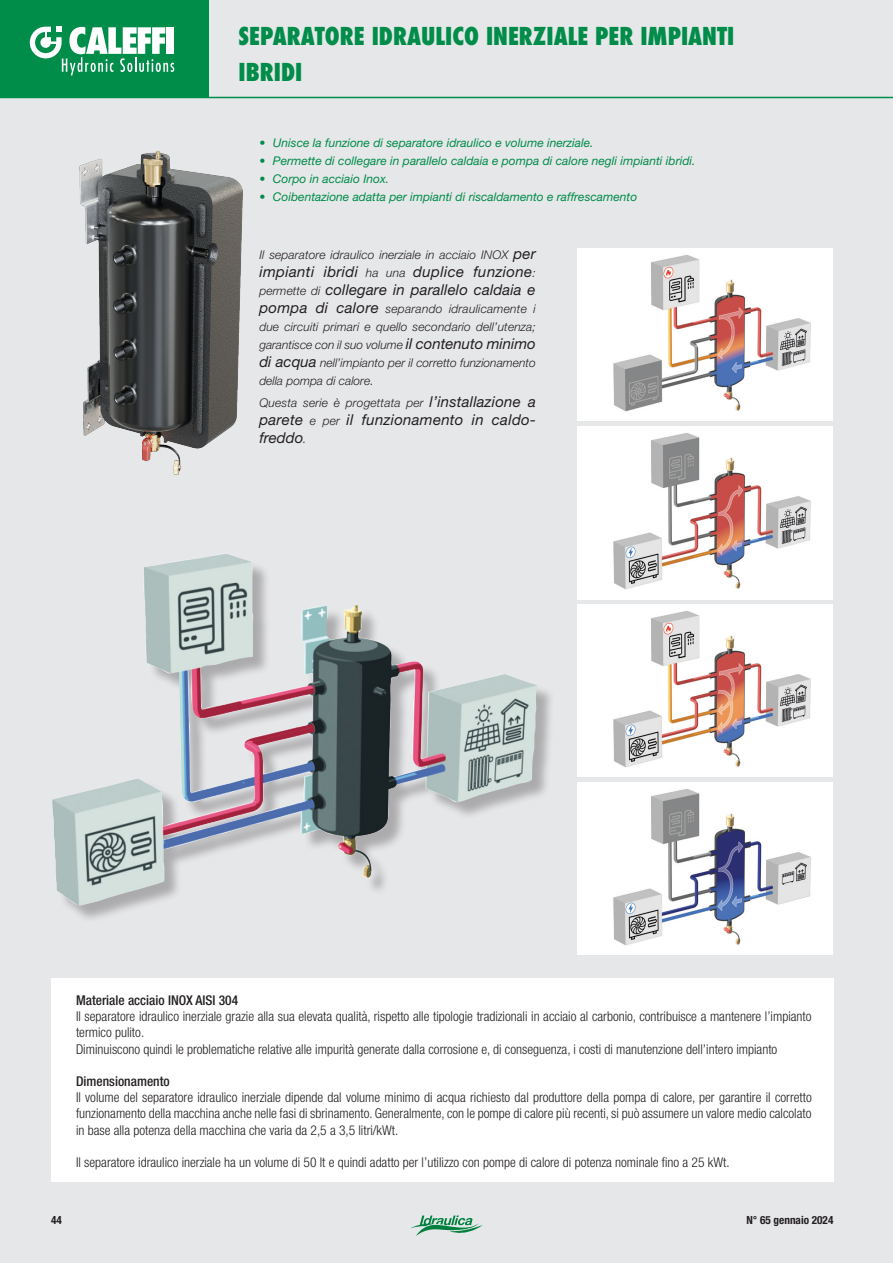
<style>
.page{position:relative;width:893px;height:1263px;background:#e6e7e9}
.page>*{position:absolute;margin:0;border:0;box-sizing:border-box;transform-origin:0 0}
.Focus_02_Tit{font:800 condensed 24px/36px "Futura";color:#008c49}
.Normale{font:italic 15px/18px "Helvetica Neue LT Std";letter-spacing:.02em;color:#231f20}
.t1{font:300 condensed 13.5px/16.2px "Helvetica Neue LT Std";color:#231f20}
.t2{font:500 condensed 13.5px "Helvetica Neue LT Std";color:#231f20}
.Normale-2{font:italic 300 12px/18px "Helvetica Neue LT Std";letter-spacing:.01em;color:#231f20;text-align:justify}
.t3{font:italic 12px "Helvetica Neue LT Std";color:#008c49}
.t4{font:700 condensed 11.25px "Helvetica Neue LT Std";color:#231f20}
.s1{font-weight:400;font-size:15px}
.s2{font-weight:300;font-size:12px}
</style>
<div class="page">
<div style="left:51px;top:979px;width:782px;height:203px;background:#fff"></div>
<div style="left:0;top:0;width:208px;height:98px;background:#008c49"></div>
<svg style="left:30px;top:27px;width:144px;height:48px"></svg>
<hr style="left:0;top:97px;width:893px;height:1px;background:#008c49">
<img style="left:79px;top:150px;width:164px;height:325px">
<div style="left:54px;top:556px;width:501px;height:368px;background:#231f20;opacity:.3"></div>
<img style="left:52px;top:557px;width:485px;height:349px">
<img style="left:577px;top:248px;width:255px;height:173px">
<img style="left:577px;top:426px;width:255px;height:173px">
<img style="left:577px;top:604px;width:255px;height:173px">
<img style="left:577px;top:782px;width:255px;height:173px">
<svg style="left:411px;top:1215px;width:71px;height:21px"></svg>
<p class="Focus_02_Tit" style="left:239px;top:18px;width:497px">SEPARATORE IDRAULICO INERZIALE PER IMPIANTI<br>IBRIDI</p>
<p class="Focus_02_Tit" style="left:239px;top:18px;width:187px">NUOVO PRODOTTO</p>
<p class="t3" style="left:273px;top:135px;width:322px">Unisce la funzione di separatore idraulico e volume inerziale.</p>
<p class="t3" style="left:259px;top:153px;width:438px">• Permette di collegare in parallelo caldaia e pompa di calore negli impianti ibridi.</p>
<p class="t3" style="left:259px;top:171px;width:131px">• Corpo in acciaio Inox.</p>
<p class="t3" style="left:259px;top:189px;width:379px">• Coibentazione adatta per impianti di riscaldamento e raffrescamento</p>
<p class="t3" style="left:259px;top:135px;width:55px">• xxxxxxx</p>
<p class="Normale-2" style="left:259px;top:245px;width:278px">Il separatore idraulico inerziale in acciaio INOX <span class="s1">per</span></p>
<p class="Normale" style="left:259px;top:262px;width:278px">impianti ibridi <span class="s2">ha una</span> duplice funzione<span class="s2">: permette di</span> collegare in parallelo caldaia e</p>
<p class="Normale-2" style="left:259px;top:299px;width:278px"><span class="s1">pompa di calore</span> separando idraulicamente i due circuiti primari e quello secondario dell’utenza; garantisce con il suo volume <span class="s1">il contenuto minimo di acqua</span> nell’impianto per il corretto funzionamento della pompa di calore.</p>
<p class="Normale-2" style="left:259px;top:394px;width:278px">Questa serie è progettata per <span class="s1">l’installazione a</span></p>
<p class="Normale" style="left:259px;top:411px;width:278px">parete <span class="s2">e per</span> il funzionamento in caldo&shy;freddo<span class="s2">.</span></p>
<p class="t2" style="left:76px;top:992px;width:164px">Materiale acciaio INOX AISI 304</p>
<p class="t1" style="left:76px;top:1008px;width:737px">Il separatore idraulico inerziale grazie alla sua elevata qualità, rispetto alle tipologie tradizionali in acciaio al carbonio, contribuisce a mantenere l’impianto termico pulito.</p>
<p class="t1" style="left:76px;top:1040px;width:703px">Diminuiscono quindi le problematiche relative alle impurità generate dalla corrosione e, di conseguenza, i costi di manutenzione dell’intero impianto</p>
<p class="t2" style="left:76px;top:1073px;width:95px">Dimensionamento</p>
<p class="t1" style="left:76px;top:1089px;width:737px;text-align:justify">Il volume del separatore idraulico inerziale dipende dal volume minimo di acqua richiesto dal produttore della pompa di calore, per garantire il corretto funzionamento della macchina anche nelle fasi di sbrinamento. Generalmente, con le pompe di calore più recenti, si può assumere un valore medio calcolato in base alla potenza della macchina che varia da 2,5 a 3,5 litri/kWt.</p>
<p class="t1" style="left:76px;top:1154px;width:655px">Il separatore idraulico inerziale ha un volume di 50 lt e quindi adatto per l’utilizzo con pompe di calore di potenza nominale fino a 25 kWt.</p>
<p class="t4" style="left:51px;top:1213px;width:12px">44</p>
<p class="t4" style="left:746px;top:1213px;width:89px">N° 65 gennaio 2024</p>
</div>
